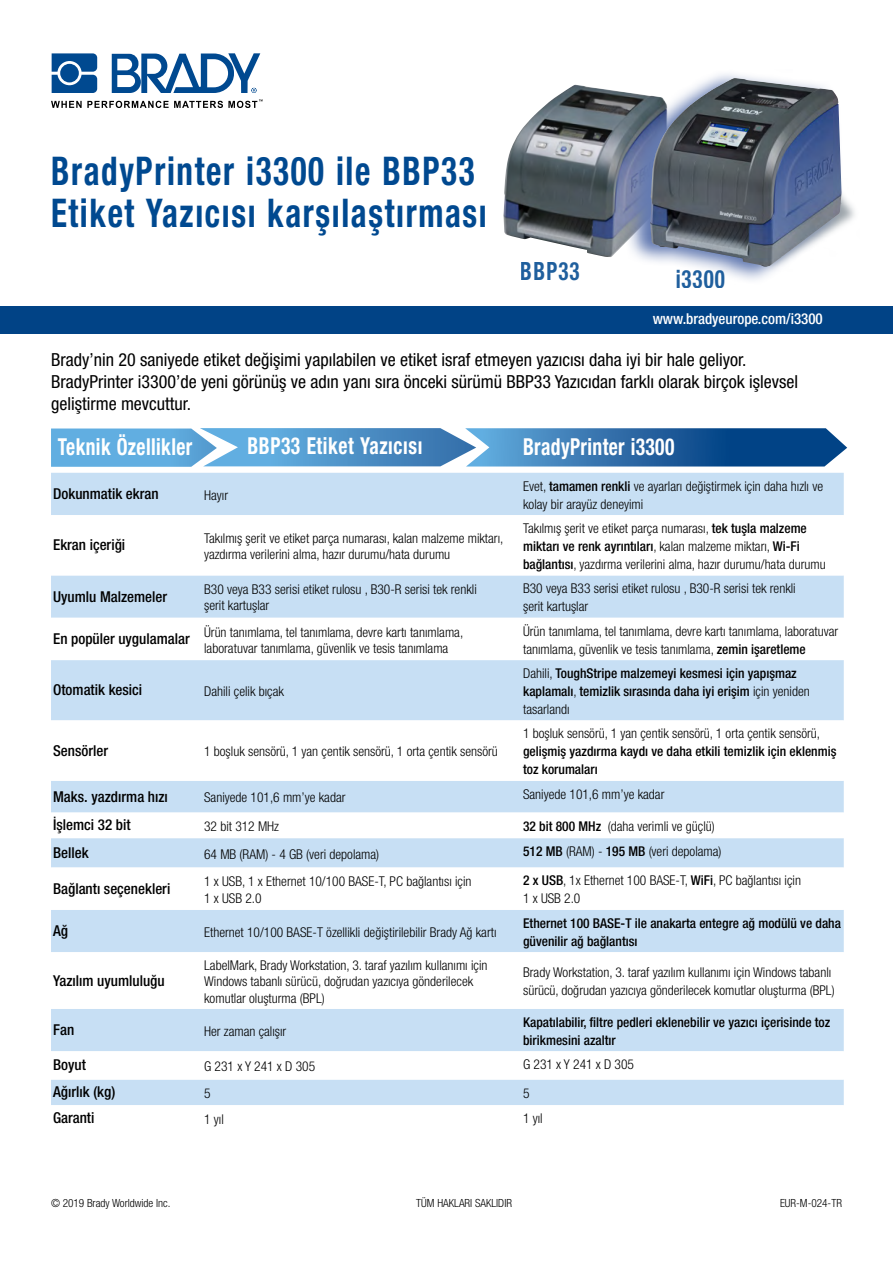
<style>
.page{position:relative;width:893px;height:1263px;background:#fff}
.page>*{position:absolute;margin:0;border:0;box-sizing:border-box;transform-origin:0 0}
.t1{font:700 condensed 39.6px/42px "Helvetica Neue LT Pro";letter-spacing:.05em;color:#004990;scale:.83 1}
.t2{font:700 condensed 25.2px "Helvetica Neue LT Pro";letter-spacing:.05em;color:#004990;scale:.83 1}
.t3{font:700 condensed 23.4px "Helvetica Neue LT Pro";letter-spacing:.02em;color:#fff;scale:.83 1}
.t4{font:condensed 18px/21.6px "Helvetica Neue LT Pro";color:#000}
.t5{font:500 condensed 15px "Helvetica Neue LT Pro";color:#000}
.t6{font:500 condensed 15px "Helvetica Neue LT Pro";color:#fff}
.t7{font:300 condensed 13.5px/18px "Helvetica Neue LT Pro";color:#000}
.t8{font:500 condensed 13.5px/18px "Helvetica Neue LT Pro";color:#000}
.t9{font:300 condensed 11.25px "Helvetica Neue LT Pro";color:#000}
.s1{font-weight:500}
.s2{font-weight:300}
</style>
<div class="page">
<svg style="left:844px;top:197px;width:11px;height:28px"></svg>
<img style="left:503px;top:85px;width:122px;height:172px">
<svg style="left:52px;top:53px;width:45px;height:40px;background:#2865a1"></svg>
<svg style="left:112px;top:53px;width:148px;height:40px"></svg>
<svg style="left:51px;top:99px;width:212px;height:9px"></svg>
<div style="left:51px;top:473px;width:793px;height:42px;background:#c7dff4"></div>
<svg style="left:51px;top:575px;width:793px;height:530px;fill:#c7dff4"></svg>
<svg style="left:51px;top:867px;width:793px;height:43px"></svg>
<svg style="left:51px;top:428px;width:796px;height:39px;background:#4d8cc0"></svg>
<div style="left:0;top:306px;width:893px;height:27px;background:#014386"></div>
<svg style="left:625px;top:74px;width:219px;height:206px"></svg>
<img style="left:650px;top:78px;width:191px;height:190px">
<h1 class="t1" style="left:51px;top:150px;width:527px">BradyPrinter i3300 ile BBP33<br>Etiket Yazıcısı karşılaştırması</h1>
<h2 class="t2" style="left:521px;top:256px;width:72px">BBP33</h2>
<h2 class="t2" style="left:675px;top:264px;width:61px">i3300</h2>
<p class="t6" style="left:653px;top:310px;width:172px">www.bradyeurope.com/i3300</p>
<p class="t4" style="left:51px;top:349px;width:748px">Brady’nin 20 saniyede etiket değişimi yapılabilen ve etiket israf etmeyen yazıcısı daha iyi bir hale geliyor.<br>BradyPrinter i3300’de yeni görünüş ve adın yanı sıra önceki sürümü BBP33 Yazıcıdan farklı olarak birçok işlevsel geliştirme mevcuttur.</p>
<h3 class="t3" style="left:58px;top:432px;width:163px">Teknik Özellikler</h3>
<h3 class="t3" style="left:247px;top:432px;width:212px">BBP33 Etiket Yazıcısı</h3>
<h3 class="t3" style="left:523px;top:433px;width:184px">BradyPrinter i3300</h3>
<p class="t5" style="left:53px;top:485px;width:107px">Dokunmatik ekran</p>
<p class="t7" style="left:204px;top:486px;width:26px">Hayır</p>
<p class="t7" style="left:523px;top:477px;width:301px">Evet, <span class="s1">tamamen renkli</span> ve ayarları değiştirmek için daha hızlı ve kolay bir arayüz deneyimi</p>
<p class="t5" style="left:53px;top:536px;width:74px">Ekran içeriği</p>
<p class="t7" style="left:204px;top:530px;width:301px;line-height:16.2px">Takılmış şerit ve etiket parça numarası, kalan malzeme miktarı, yazdırma verilerini alma, hazır durumu/hata durumu</p>
<p class="t7" style="left:523px;top:519px;width:304px">Takılmış şerit ve etiket parça numarası, <span class="s1">tek tuşla malzeme miktarı ve renk ayrıntıları</span>, kalan malzeme miktarı, <span class="s1">Wi-Fi bağlantısı</span>, yazdırma verilerini alma, hazır durumu/hata durumu</p>
<p class="t5" style="left:53px;top:587px;width:116px">Uyumlu Malzemeler</p>
<p class="t7" style="left:204px;top:581px;width:274px;line-height:16.2px">B30 veya B33 serisi etiket rulosu , B30-R serisi tek renkli şerit kartuşlar</p>
<p class="t7" style="left:523px;top:579px;width:274px">B30 veya B33 serisi etiket rulosu , B30-R serisi tek renkli şerit kartuşlar</p>
<p class="t5" style="left:53px;top:630px;width:138px">En popüler uygulamalar</p>
<p class="t7" style="left:204px;top:624px;width:261px;line-height:16.2px">Ürün tanımlama, tel tanımlama, devre kartı tanımlama, laboratuvar tanımlama, güvenlik ve tesis tanımlama</p>
<p class="t7" style="left:523px;top:622px;width:317px">Ürün tanımlama, tel tanımlama, devre kartı tanımlama, laboratuvar tanımlama, güvenlik ve tesis tanımlama, <span class="s1">zemin işaretleme</span></p>
<p class="t5" style="left:53px;top:681px;width:91px">Otomatik kesici</p>
<p class="t7" style="left:204px;top:682px;width:81px">Dahili çelik bıçak</p>
<p class="t8" style="left:523px;top:664px;width:288px"><span class="s2">Dahili,</span> ToughStripe malzemeyi kesmesi için yapışmaz kaplamalı<span class="s2">,</span> temizlik sırasında daha iyi erişim <span class="s2">için yeniden tasarlandı</span></p>
<p class="t5" style="left:53px;top:741px;width:57px">Sensörler</p>
<p class="t7" style="left:204px;top:742px;width:295px">1 boşluk sensörü, 1 yan çentik sensörü, 1 orta çentik sensörü</p>
<p class="t7" style="left:523px;top:724px;width:298px">1 boşluk sensörü, 1 yan çentik sensörü, 1 orta çentik sensörü,</p>
<p class="t8" style="left:523px;top:742px;width:315px">gelişmiş yazdırma kaydı ve daha etkili temizlik için eklenmiş toz korumaları</p>
<p class="t5" style="left:53px;top:787px;width:116px">Maks. yazdırma hızı</p>
<p class="t7" style="left:204px;top:789px;width:143px">Saniyede 101,6 mm’ye kadar</p>
<p class="t7" style="left:523px;top:785px;width:143px">Saniyede 101,6 mm’ye kadar</p>
<p class="t5" style="left:53px;top:816px;width:79px">İşlemci 32 bit</p>
<p class="t7" style="left:204px;top:817px;width:76px">32 bit 312 MHz</p>
<p class="t7" style="left:523px;top:817px;width:193px"><span class="s1">32 bit 800 MHz</span> (daha verimli ve güçlü)</p>
<p class="t5" style="left:53px;top:843px;width:37px">Bellek</p>
<p class="t7" style="left:204px;top:845px;width:177px">64 MB (RAM) - 4 GB (veri depolama)</p>
<p class="t7" style="left:523px;top:842px;width:200px"><span class="s1">512 MB</span> (RAM) - <span class="s1">195 MB</span> (veri depolama)</p>
<p class="t5" style="left:53px;top:879px;width:119px">Bağlantı seçenekleri</p>
<p class="t7" style="left:204px;top:873px;width:269px;line-height:16.2px">1 x USB, 1 x Ethernet 10/100 BASE-T, PC bağlantısı için<br>1 x USB 2.0</p>
<p class="t7" style="left:523px;top:872px;width:279px"><span class="s1">2 x USB</span>, 1x Ethernet 100 BASE-T, <span class="s1">WiFi</span>, PC bağlantısı için<br>1 x USB 2.0</p>
<p class="t5" style="left:53px;top:922px;width:16px">Ağ</p>
<p class="t7" style="left:204px;top:923px;width:294px">Ethernet 10/100 BASE-T özellikli değiştirilebilir Brady Ağ kartı</p>
<p class="t8" style="left:523px;top:914px;width:319px">Ethernet 100 BASE-T ile anakarta entegre ağ modülü ve daha güvenilir ağ bağlantısı</p>
<p class="t5" style="left:53px;top:971px;width:113px">Yazılım uyumluluğu</p>
<p class="t7" style="left:204px;top:957px;width:285px;line-height:16.2px">LabelMark, Brady Workstation, 3. taraf yazılım kullanımı için<br>Windows tabanlı sürücü, doğrudan yazıcıya gönderilecek komutlar oluşturma (BPL)</p>
<p class="t7" style="left:523px;top:963px;width:313px">Brady Workstation, 3. taraf yazılım kullanımı için Windows tabanlı sürücü, doğrudan yazıcıya gönderilecek komutlar oluşturma (BPL)</p>
<p class="t5" style="left:53px;top:1021px;width:23px">Fan</p>
<p class="t7" style="left:204px;top:1022px;width:84px">Her zaman çalışır</p>
<p class="t8" style="left:523px;top:1013px;width:309px">Kapatılabilir, filtre pedleri eklenebilir ve yazıcı içerisinde toz birikmesini azaltır</p>
<p class="t5" style="left:53px;top:1056px;width:34px">Boyut</p>
<p class="t7" style="left:204px;top:1057px;width:112px">G 231 x Y 241 x D 305</p>
<p class="t7" style="left:523px;top:1055px;width:112px">G 231 x Y 241 x D 305</p>
<p class="t5" style="left:53px;top:1083px;width:64px">Ağırlık (kg)</p>
<p class="t7" style="left:204px;top:1084px;width:8px">5</p>
<p class="t7" style="left:523px;top:1084px;width:8px">5</p>
<p class="t5" style="left:53px;top:1109px;width:43px">Garanti</p>
<p class="t7" style="left:204px;top:1110px;width:21px">1 yıl</p>
<p class="t7" style="left:523px;top:1109px;width:21px">1 yıl</p>
<p class="t9" style="left:51px;top:1196px;width:121px">© 2019 Brady Worldwide Inc.</p>
<p class="t9" style="left:416px;top:1197px;width:97px">TÜM HAKLARI SAKLIDIR</p>
<p class="t9" style="left:780px;top:1197px;width:64px">EUR-M-024-TR</p>
</div>
